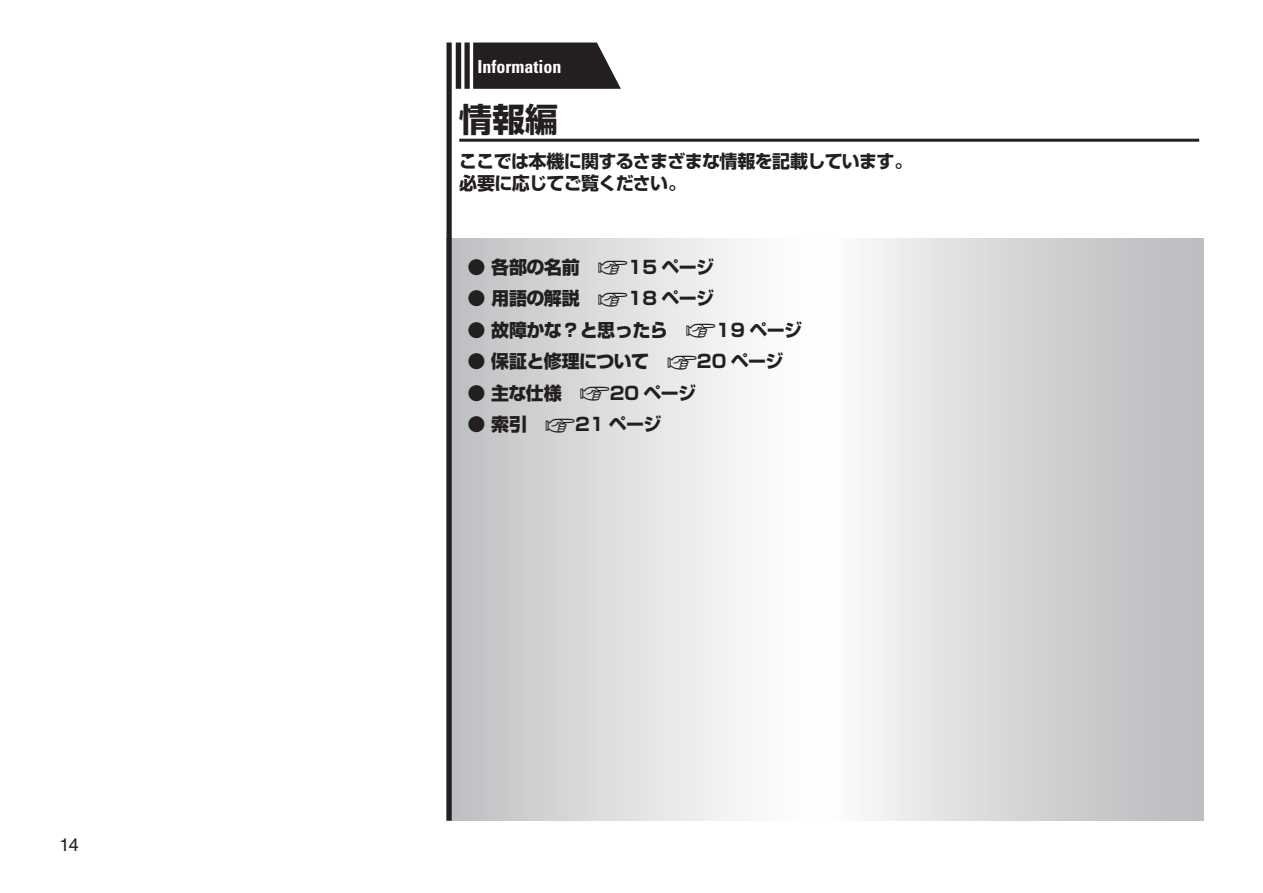
<style>
.page{position:relative;width:1263px;height:893px;background:#fff}
.page>*{position:absolute;margin:0;border:0;box-sizing:border-box;transform-origin:0 0}
.t1{font:700 33px "Shin Go Pro";color:#231f20}
.t2{font:800 18px/31.5px "Shin Go Pro";letter-spacing:-.04em;color:#231f20}
.t3{font:700 18px/22.5px "Shin Go Pro";letter-spacing:-.04em;color:#231f20}
.t4{font:700 condensed 18px "Univers LT Std";color:#fff}
.t5{font:18px "Helvetica LT Std";color:#231f20}
.s1{font-family:"Marks For Denon";font-weight:400}
.s2{font-weight:700}
</style>
<div class="page">
<svg style="left:621px;top:238px;width:582px;height:583px"></svg>
<svg style="left:446px;top:43px;width:175px;height:778px"></svg>
<hr style="left:459px;top:139px;width:740px;height:3px;background:#231f20">
<p class="t5" style="left:60px;top:834px;width:21px">14</p>
<p class="t4" style="left:477px;top:55px;width:86px">Information</p>
<h1 class="t1" style="left:459px;top:94px;width:100px">情報編</h1>
<p class="t3" style="left:459px;top:148px;width:455px">ここでは本機に関するさまざまな情報を記載しています。必要に応じてご覧ください。</p>
<p class="t2" style="left:468px;top:249px;width:336px"><span class="s1">F</span> 各部の名前 <span class="s1">V</span><span class="s2">15 ページ<br></span><span class="s1">F</span> 用語の解説 <span class="s1">V</span><span class="s2">18 ページ<br></span><span class="s1">F</span> 故障かな？と思ったら <span class="s1">V</span><span class="s2">19 ページ<br></span><span class="s1">F</span> 保証と修理について <span class="s1">V</span><span class="s2">20 ページ<br></span><span class="s1">F</span> 主な仕様 <span class="s1">V</span><span class="s2">20 ページ<br></span><span class="s1">F</span> 索引 <span class="s1">V</span><span class="s2">21 ページ</span></p>
</div>
